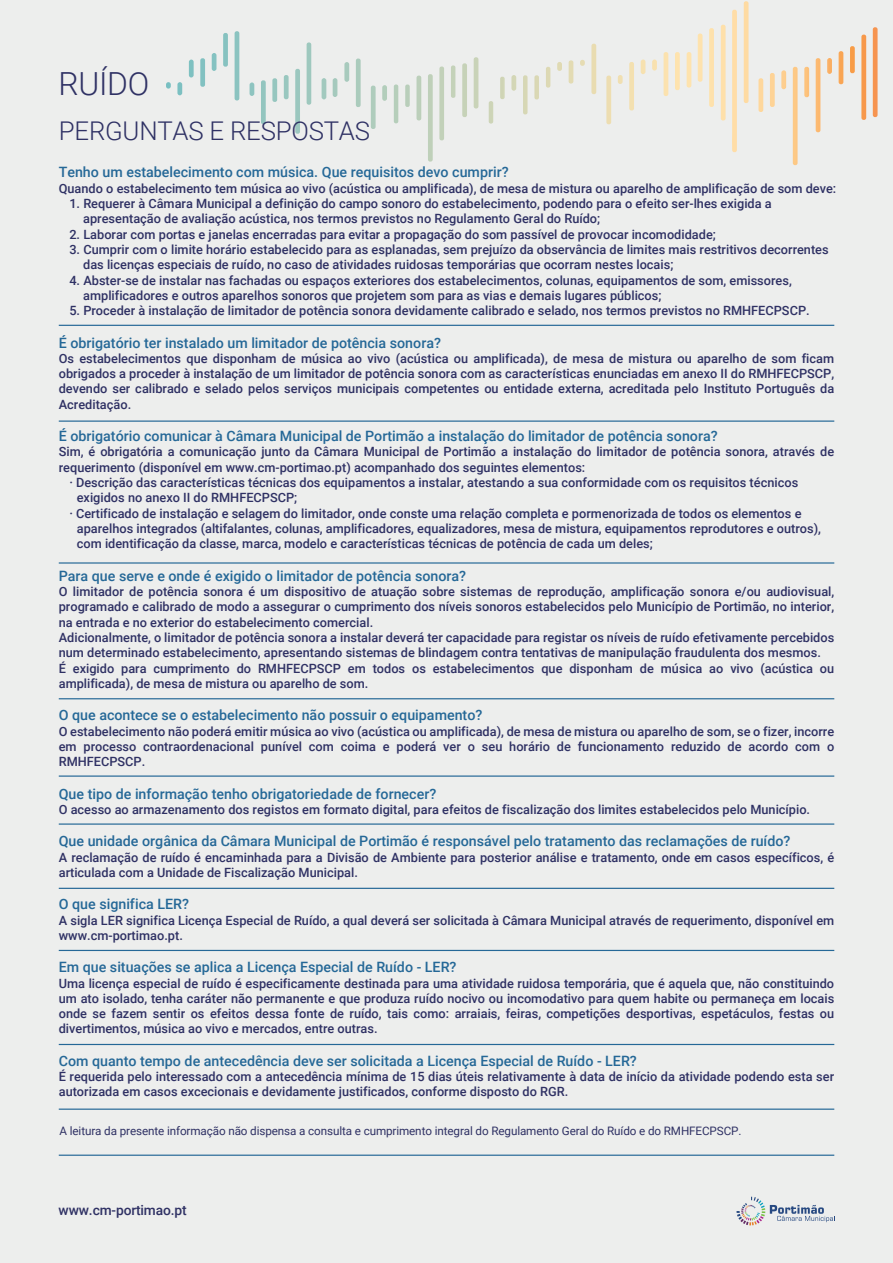
<style>
.page{position:relative;width:893px;height:1263px;background:#edeeed}
.page>*{position:absolute;margin:0;border:0;box-sizing:border-box;transform-origin:0 0}
.t1{font:300 31.8px "Roboto";letter-spacing:-.01em;color:#2f3164}
.t2{font:300 25.8px "Roboto";letter-spacing:-.01em;color:#2f3164}
.t3{font:500 14.25px "Roboto";color:#256897}
.t4{font:500 13.8px "Roboto";letter-spacing:-.01em;color:#2f3164}
.t5{font:500 12.75px/15.3px "Roboto";color:#2f3164}
.t6{font:11.7px "Roboto";letter-spacing:-.01em;color:#2f3164}
</style>
<div class="page">
<hr style="left:59px;top:1154px;width:775px;height:2px;background:#256897">
<hr style="left:59px;top:1108px;width:775px;height:2px;background:#256897">
<hr style="left:59px;top:1044px;width:775px;height:1px;background:#256897">
<hr style="left:59px;top:950px;width:775px;height:1px;background:#256897">
<hr style="left:59px;top:888px;width:775px;height:1px;background:#256897">
<hr style="left:59px;top:823px;width:775px;height:2px;background:#256897">
<hr style="left:59px;top:775px;width:775px;height:2px;background:#256897">
<hr style="left:59px;top:698px;width:775px;height:1px;background:#256897">
<hr style="left:59px;top:562px;width:775px;height:2px;background:#256897">
<hr style="left:59px;top:420px;width:775px;height:2px;background:#256897">
<hr style="left:59px;top:325px;width:775px;height:1px;background:#256897">
<svg style="left:736px;top:1197px;width:99px;height:28px"></svg>
<h1 class="t1" style="left:59px;top:61px;width:92px">RUÍDO</h1>
<h2 class="t2" style="left:59px;top:113px;width:313px">PERGUNTAS E RESPOSTAS</h2>
<p class="t3" style="left:59px;top:162px;width:451px">Tenho um estabelecimento com música. Que requisitos devo cumprir?</p>
<p class="t5" style="left:59px;top:180px;width:779px">Quando o estabelecimento tem música ao vivo (acústica ou amplificada), de mesa de mistura ou aparelho de amplificação de som deve:</p>
<p class="t5" style="left:83px;top:195px;width:690px;text-indent:-14px">1. Requerer à Câmara Municipal a definição do campo sonoro do estabelecimento, podendo para o efeito ser-lhes exigida a apresentação de avaliação acústica, nos termos previstos no Regulamento Geral do Ruído;</p>
<p class="t5" style="left:69px;top:226px;width:648px">2. Laborar com portas e janelas encerradas para evitar a propagação do som passível de provocar incomodidade;</p>
<p class="t5" style="left:83px;top:241px;width:747px;text-indent:-14px">3. Cumprir com o limite horário estabelecido para as esplanadas, sem prejuízo da observância de limites mais restritivos decorrentes das licenças especiais de ruído, no caso de atividades ruidosas temporárias que ocorram nestes locais;</p>
<p class="t5" style="left:83px;top:272px;width:710px;text-indent:-14px">4. Abster-se de instalar nas fachadas ou espaços exteriores dos estabelecimentos, colunas, equipamentos de som, emissores, amplificadores e outros aparelhos sonoros que projetem som para as vias e demais lugares públicos;</p>
<p class="t5" style="left:69px;top:302px;width:742px">5. Proceder à instalação de limitador de potência sonora devidamente calibrado e selado, nos termos previstos no RMHFECPSCP.</p>
<p class="t3" style="left:59px;top:332px;width:384px">É obrigatório ter instalado um limitador de potência sonora?</p>
<p class="t5" style="left:59px;top:350px;width:777px;text-align:justify">Os estabelecimentos que disponham de música ao vivo (acústica ou amplificada), de mesa de mistura ou aparelho de som ficam obrigados a proceder à instalação de um limitador de potência sonora com as características enunciadas em anexo II do RMHFECPSCP, devendo ser calibrado e selado pelos serviços municipais competentes ou entidade externa, acreditada pelo Instituto Português da Acreditação.</p>
<p class="t3" style="left:59px;top:426px;width:660px">É obrigatório comunicar à Câmara Municipal de Portimão a instalação do limitador de potência sonora?</p>
<p class="t5" style="left:59px;top:444px;width:777px">Sim, é obrigatória a comunicação junto da Câmara Municipal de Portimão a instalação do limitador de potência sonora, através de</p>
<p class="t5" style="left:59px;top:459px;width:528px">requerimento (disponível em www.cm-portimao.pt) acompanhado dos seguintes elementos:</p>
<p class="t5" style="left:69px;top:474px;width:730px">· Descrição das características técnicas dos equipamentos a instalar, atestando a sua conformidade com os requisitos técnicos</p>
<p class="t5" style="left:77px;top:490px;width:222px">exigidos no anexo II do RMHFECPSCP;</p>
<p class="t5" style="left:69px;top:505px;width:734px">· Certificado de instalação e selagem do limitador, onde conste uma relação completa e pormenorizada de todos os elementos e</p>
<p class="t5" style="left:77px;top:520px;width:746px">aparelhos integrados (altifalantes, colunas, amplificadores, equalizadores, mesa de mistura, equipamentos reprodutores e outros),</p>
<p class="t5" style="left:77px;top:536px;width:577px">com identificação da classe, marca, modelo e características técnicas de potência de cada um deles;</p>
<p class="t3" style="left:59px;top:566px;width:409px">Para que serve e onde é exigido o limitador de potência sonora?</p>
<p class="t5" style="left:59px;top:583px;width:777px">O limitador de potência sonora é um dispositivo de atuação sobre sistemas de reprodução, amplificação sonora e/ou audiovisual, programado e calibrado de modo a assegurar o cumprimento dos níveis sonoros estabelecidos pelo Município de Portimão, no interior, na entrada e no exterior do estabelecimento comercial.<br>Adicionalmente, o limitador de potência sonora a instalar deverá ter capacidade para registar os níveis de ruído efetivamente percebidos num determinado estabelecimento, apresentando sistemas de blindagem contra tentativas de manipulação fraudulenta dos mesmos.<br>É exigido para cumprimento do RMHFECPSCP em todos os estabelecimentos que disponham de música ao vivo (acústica ou amplificada), de mesa de mistura ou aparelho de som.</p>
<p class="t3" style="left:59px;top:705px;width:425px">O que acontece se o estabelecimento não possuir o equipamento?</p>
<p class="t5" style="left:59px;top:723px;width:777px;text-align:justify">O estabelecimento não poderá emitir música ao vivo (acústica ou amplificada), de mesa de mistura ou aparelho de som, se o fizer, incorre em processo contraordenacional punível com coima e poderá ver o seu horário de funcionamento reduzido de acordo com o RMHFECPSCP.</p>
<p class="t3" style="left:59px;top:783px;width:379px">Que tipo de informação tenho obrigatoriedade de fornecer?</p>
<p class="t5" style="left:59px;top:801px;width:753px">O acesso ao armazenamento dos registos em formato digital, para efeitos de fiscalização dos limites estabelecidos pelo Município.</p>
<p class="t3" style="left:59px;top:831px;width:733px">Que unidade orgânica da Câmara Municipal de Portimão é responsável pelo tratamento das reclamações de ruído?</p>
<p class="t5" style="left:59px;top:849px;width:777px">A reclamação de ruído é encaminhada para a Divisão de Ambiente para posterior análise e tratamento, onde em casos específicos, é articulada com a Unidade de Fiscalização Municipal.</p>
<p class="t3" style="left:59px;top:894px;width:132px">O que significa LER?</p>
<p class="t5" style="left:59px;top:912px;width:777px">A sigla LER significa Licença Especial de Ruído, a qual deverá ser solicitada à Câmara Municipal através de requerimento, disponível em www.cm-portimao.pt.</p>
<p class="t3" style="left:59px;top:957px;width:399px">Em que situações se aplica a Licença Especial de Ruído - LER?</p>
<p class="t5" style="left:59px;top:975px;width:777px;text-align:justify">Uma licença especial de ruído é especificamente destinada para uma atividade ruidosa temporária, que é aquela que, não constituindo um ato isolado, tenha caráter não permanente e que produza ruído nocivo ou incomodativo para quem habite ou permaneça em locais onde se fazem sentir os efeitos dessa fonte de ruído, tais como: arraiais, feiras, competições desportivas, espetáculos, festas ou divertimentos, música ao vivo e mercados, entre outras.</p>
<p class="t3" style="left:59px;top:1051px;width:579px">Com quanto tempo de antecedência deve ser solicitada a Licença Especial de Ruído - LER?</p>
<p class="t5" style="left:59px;top:1068px;width:777px">É requerida pelo interessado com a antecedência mínima de 15 dias úteis relativamente à data de início da atividade podendo esta ser autorizada em casos excecionais e devidamente justificados, conforme disposto do RGR.</p>
<p class="t6" style="left:60px;top:1123px;width:683px">A leitura da presente informação não dispensa a consulta e cumprimento integral do Regulamento Geral do Ruído e do RMHFECPSCP.</p>
<p class="t4" style="left:59px;top:1200px;width:130px">www.cm-portimao.pt</p>
</div>
